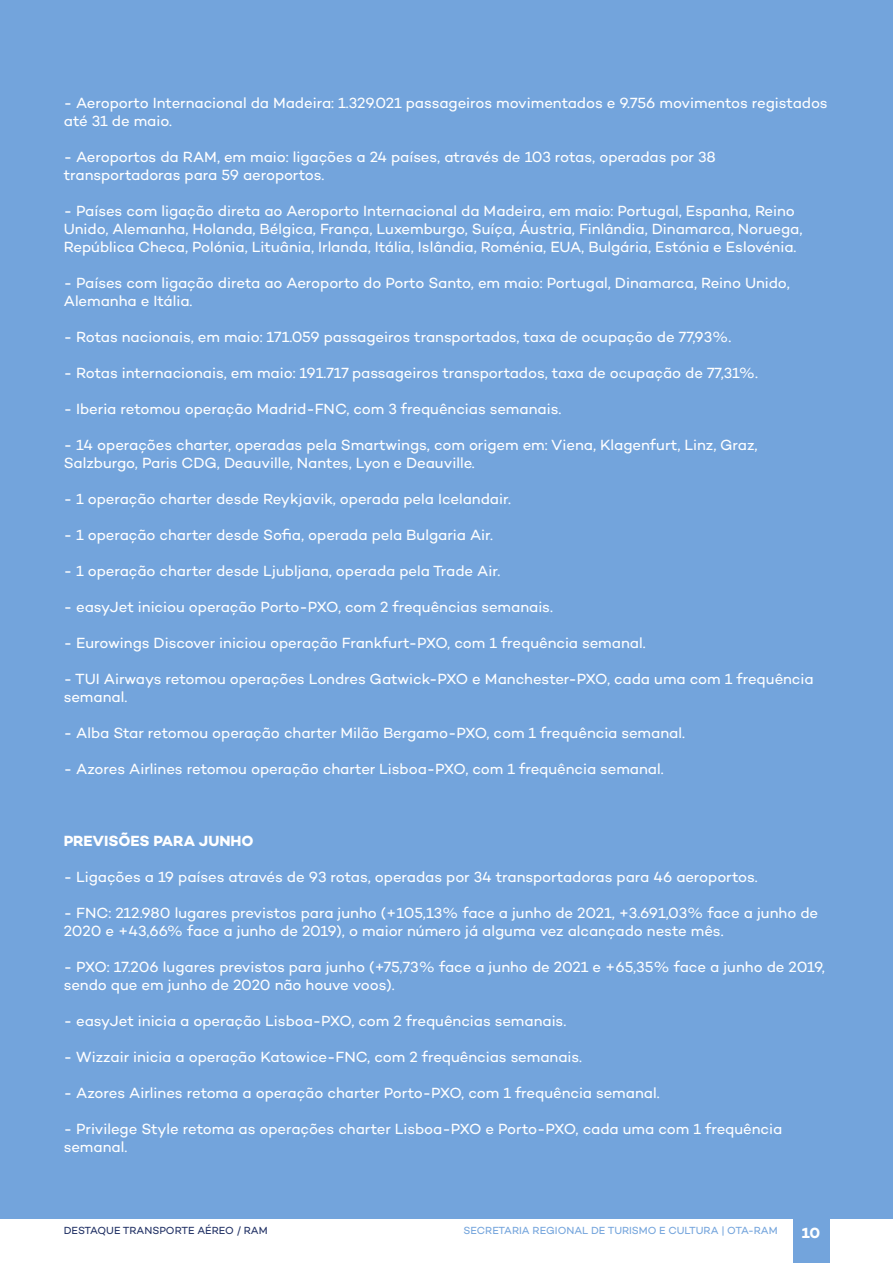
<style>
.page{position:relative;width:893px;height:1263px;background:#fff}
.page>*{position:absolute;margin:0;border:0;box-sizing:border-box;transform-origin:0 0}
.t1{font:15px/18px "Campton";letter-spacing:-.005em;color:#fff}
.t2{font:700 15px "Campton";letter-spacing:-.005em;color:#fff}
.t3{font:10.5px "Campton";color:#73a4dc}
.t4{font:10.5px "Campton";letter-spacing:-.005em;color:#203064}
</style>
<div class="page">
<div style="left:793px;top:1218px;width:36px;height:45px;background:#73a4dc"></div>
<div style="left:0;top:0;width:893px;height:1218px;background:#73a4dc"></div>
<p class="t1" style="left:64px;top:94px;width:765px">- Aeroporto Internacional da Madeira: 1.329.021 passageiros movimentados e 9.756 movimentos registados até 31 de maio.</p>
<p class="t1" style="left:64px;top:148px;width:654px">- Aeroportos da RAM, em maio: ligações a 24 países, através de 103 rotas, operadas por 38 transportadoras para 59 aeroportos.</p>
<p class="t1" style="left:64px;top:202px;width:740px">- Países com ligação direta ao Aeroporto Internacional da Madeira, em maio: Portugal, Espanha, Reino<br>Unido, Alemanha, Holanda, Bélgica, França, Luxemburgo, Suíça, Áustria, Finlândia, Dinamarca, Noruega,<br>República Checa, Polónia, Lituânia, Irlanda, Itália, Islândia, Roménia, EUA, Bulgária, Estónia e Eslovénia.</p>
<p class="t1" style="left:64px;top:274px;width:727px">- Países com ligação direta ao Aeroporto do Porto Santo, em maio: Portugal, Dinamarca, Reino Unido,<br>Alemanha e Itália.</p>
<p class="t1" style="left:64px;top:328px;width:669px">- Rotas nacionais, em maio: 171.059 passageiros transportados, taxa de ocupação de 77,93%.</p>
<p class="t1" style="left:64px;top:364px;width:696px">- Rotas internacionais, em maio: 191.717 passageiros transportados, taxa de ocupação de 77,31%.</p>
<p class="t1" style="left:64px;top:400px;width:499px">- Iberia retomou operação Madrid-FNC, com 3 frequências semanais.</p>
<p class="t1" style="left:64px;top:436px;width:695px">- 14 operações charter, operadas pela Smartwings, com origem em: Viena, Klagenfurt, Linz, Graz,<br>Salzburgo, Paris CDG, Deauville, Nantes, Lyon e Deauville.</p>
<p class="t1" style="left:64px;top:490px;width:449px">- 1 operação charter desde Reykjavik, operada pela Icelandair.</p>
<p class="t1" style="left:64px;top:526px;width:431px">- 1 operação charter desde Sofia, operada pela Bulgaria Air.</p>
<p class="t1" style="left:64px;top:562px;width:438px">- 1 operação charter desde Ljubljana, operada pela Trade Air.</p>
<p class="t1" style="left:64px;top:598px;width:491px">- easyJet iniciou operação Porto-PXO, com 2 frequências semanais.</p>
<p class="t1" style="left:64px;top:634px;width:583px">- Eurowings Discover iniciou operação Frankfurt-PXO, com 1 frequência semanal.</p>
<p class="t1" style="left:64px;top:670px;width:751px">- TUI Airways retomou operações Londres Gatwick-PXO e Manchester-PXO, cada uma com 1 frequência semanal.</p>
<p class="t1" style="left:64px;top:724px;width:623px">- Alba Star retomou operação charter Milão Bergamo-PXO, com 1 frequência semanal.</p>
<p class="t1" style="left:64px;top:760px;width:601px">- Azores Airlines retomou operação charter Lisboa-PXO, com 1 frequência semanal.</p>
<p class="t2" style="left:64px;top:831px;width:191px">PREVISÕES PARA JUNHO</p>
<p class="t1" style="left:64px;top:868px;width:695px">- Ligações a 19 países através de 93 rotas, operadas por 34 transportadoras para 46 aeroportos.</p>
<p class="t1" style="left:64px;top:904px;width:756px">- FNC: 212.980 lugares previstos para junho (+105,13% face a junho de 2021, +3.691,03% face a junho de<br>2020 e +43,66% face a junho de 2019), o maior número já alguma vez alcançado neste mês.</p>
<p class="t1" style="left:64px;top:958px;width:763px">- PXO: 17.206 lugares previstos para junho (+75,73% face a junho de 2021 e +65,35% face a junho de 2019, sendo que em junho de 2020 não houve voos).</p>
<p class="t1" style="left:64px;top:1012px;width:504px">- easyJet inicia a operação Lisboa-PXO, com 2 frequências semanais.</p>
<p class="t1" style="left:64px;top:1048px;width:520px">- Wizzair inicia a operação Katowice-FNC, com 2 frequências semanais.</p>
<p class="t1" style="left:64px;top:1084px;width:597px">- Azores Airlines retoma a operação charter Porto-PXO, com 1 frequência semanal.</p>
<p class="t1" style="left:64px;top:1120px;width:720px">- Privilege Style retoma as operações charter Lisboa-PXO e Porto-PXO, cada uma com 1 frequência semanal.</p>
<p class="t4" style="left:64px;top:1224px;width:205px">DESTAQUE TRANSPORTE AÉREO / RAM</p>
<p class="t3" style="left:464px;top:1224px;width:316px">SECRETARIA REGIONAL DE TURISMO E CULTURA | OTA-RAM</p>
<p class="t2" style="left:802px;top:1223px;width:20px">10</p>
</div>
